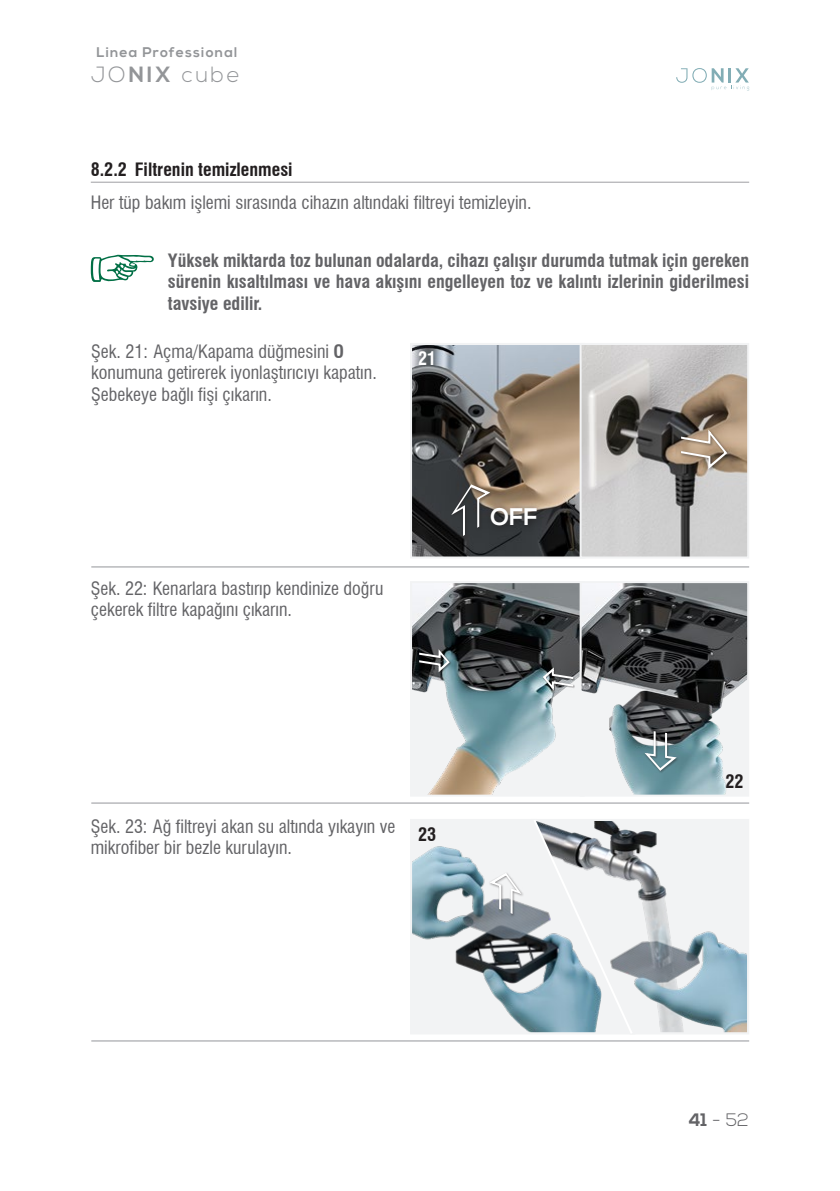
<style>
.page{position:relative;width:840px;height:1191px;background:#fff}
.page>*{position:absolute;margin:0;border:0;box-sizing:border-box;transform-origin:0 0}
.t1{font:700 24px "Nexa";color:#fff}
.t2{font:300 22px "Nexa";letter-spacing:.115em;color:#939598}
.t3{font:condensed 18px/21.6px "Swiss 721 BT";color:#636366}
.t4{font:700 condensed 18px/21.6px "Swiss 721 BT";color:#636366;text-align:justify}
.t5{font:700 condensed 18px "Swiss 721 BT";color:#231f20}
.t6{font:300 18px "Nexa";color:#636366}
.t7{font:700 condensed 18px "Swiss 721 BT";color:#fff}
.t8{font:700 14px "Nexa";letter-spacing:.08em;color:#939598}
.s1{font-weight:700}
</style>
<div class="page">
<svg style="left:676px;top:68px;width:72px;height:23px"></svg>
<hr style="left:91px;top:802px;width:657px;height:2px;background:#bcbdc0">
<hr style="left:91px;top:1040px;width:657px;height:1px;background:#bcbdc0">
<hr style="left:91px;top:566px;width:657px;height:1px;background:#bcbdc0">
<svg style="left:410px;top:581px;width:339px;height:216px"></svg>
<svg style="left:410px;top:819px;width:120px;height:215px"></svg>
<svg style="left:530px;top:819px;width:219px;height:215px"></svg>
<div style="left:488px;top:871px;width:36px;height:45px;background:#231f20;opacity:.5"></div>
<svg style="left:486px;top:864px;width:37px;height:56px"></svg>
<svg style="left:532px;top:819px;width:101px;height:215px"></svg>
<svg style="left:410px;top:343px;width:339px;height:216px"></svg>
<svg style="left:91px;top:254px;width:63px;height:28px"></svg>
<hr style="left:91px;top:182px;width:657px;height:1px;background:#9e9fa3">
<p class="t8" style="left:96px;top:44px;width:142px">Linea Professional</p>
<p class="t2" style="left:91px;top:62px;width:150px">JO<span class="s1">NIX</span> cube</p>
<p class="t5" style="left:91px;top:159px;width:203px">8.2.2 Filtrenin temizlenmesi</p>
<p class="t3" style="left:91px;top:192px;width:442px">Her tüp bakım işlemi sırasında cihazın altındaki filtreyi temizleyin.</p>
<p class="t4" style="left:168px;top:249px;width:582px">Yüksek miktarda toz bulunan odalarda, cihazı çalışır durumda tutmak için gereken sürenin kısaltılması ve hava akışını engelleyen toz ve kalıntı izlerinin giderilmesi tavsiye edilir.</p>
<p class="t3" style="left:91px;top:340px;width:287px">Şek. 21: Açma/Kapama düğmesini <span class="s1">O </span>konumuna getirerek iyonlaştırıcıyı kapatın.<br>Şebekeye bağlı fişi çıkarın.</p>
<p class="t7" style="left:418px;top:347px;width:19px">21</p>
<p class="t3" style="left:91px;top:577px;width:294px">Şek. 22: Kenarlara bastırıp kendinize doğru çekerek filtre kapağını çıkarın.</p>
<h1 class="t1" style="left:490px;top:503px;width:49px">OFF</h1>
<p class="t3" style="left:91px;top:815px;width:306px">Şek. 23: Ağ filtreyi akan su altında yıkayın ve mikrofiber bir bezle kurulayın.</p>
<p class="t5" style="left:418px;top:823px;width:19px">23</p>
<p class="t5" style="left:725px;top:771px;width:19px">22</p>
<p class="t6" style="left:688px;top:1109px;width:62px"><span class="s1">41</span> - 52</p>
</div>
